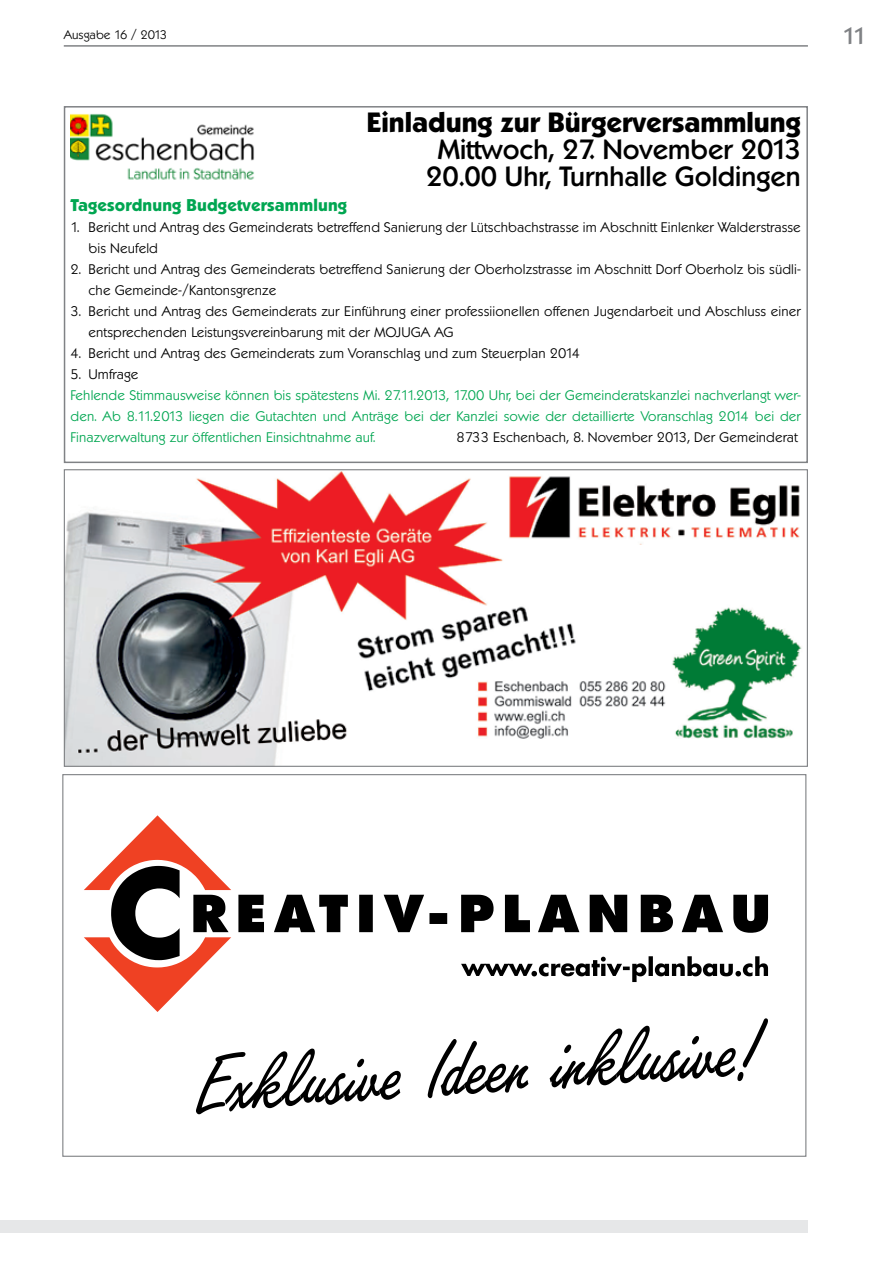
<style>
.page{position:relative;width:893px;height:1263px;background:#fff}
.page>*{position:absolute;margin:0;border:0;box-sizing:border-box;transform-origin:0 0}
.t1{font:500 27px/27px "Koblenz TS";color:#000;text-align:center}
.t2{font:700 27px "Koblenz TS";color:#000}
.t3{font:500 22.5px "Koblenz TS";color:#808285}
.t4{font:700 16.5px "Koblenz TS";letter-spacing:.01em;color:#00a651}
.t5{font:300 13.5px/21px "Koblenz TS";letter-spacing:.01em;color:#000}
.t6{font:300 13.5px/21px "Koblenz TS";letter-spacing:.01em;color:#00a651;text-align:justify}
.t7{font:300 12px "Koblenz TS";color:#000}
</style>
<div class="page">
<div style="left:0;top:1220px;width:808px;height:13px;background:#e6e7e8"></div>
<hr style="left:64px;top:45px;width:744px;height:2px;background:#808285">
<svg style="left:84px;top:815px;width:685px;height:300px"></svg>
<svg style="left:196px;top:1048px;width:205px;height:66px"></svg>
<svg style="left:428px;top:1039px;width:100px;height:59px"></svg>
<svg style="left:550px;top:1018px;width:218px;height:71px"></svg>
<img style="left:66px;top:471px;width:736px;height:294px">
<div style="left:64px;top:106px;width:744px;height:357px;border:2px solid #808285"></div>
<img style="left:71px;top:114px;width:183px;height:66px">
<p class="t7" style="left:64px;top:28px;width:105px">Ausgabe 16 / 2013</p>
<h2 class="t3" style="left:842px;top:23px;width:26px">11</h2>
<h1 class="t2" style="left:367px;top:106px;width:436px">Einladung zur Bürgerversammlung</h1>
<h1 class="t1" style="left:426px;top:136px;width:376px">Mittwoch, 27. November 2013<br>20.00 Uhr, Turnhalle Goldingen</h1>
<p class="t4" style="left:71px;top:195px;width:278px">Tagesordnung Budgetversammlung</p>
<p class="t5" style="left:89px;top:217px;width:714px;text-indent:-18px">1. Bericht und Antrag des Gemeinderats betreffend Sanierung der Lütschbachstrasse im Abschnitt Einlenker Walderstrasse bis Neufeld</p>
<p class="t5" style="left:89px;top:259px;width:714px;text-indent:-18px">2. Bericht und Antrag des Gemeinderats betreffend Sanierung der Oberholzstrasse im Abschnitt Dorf Oberholz bis südli&shy;che Gemeinde-/Kantonsgrenze</p>
<p class="t5" style="left:89px;top:301px;width:714px;text-indent:-18px">3. Bericht und Antrag des Gemeinderats zur Einführung einer professiionellen offenen Jugendarbeit und Abschluss einer entsprechenden Leistungsvereinbarung mit der MOJUGA AG</p>
<p class="t5" style="left:71px;top:343px;width:511px">4. Bericht und Antrag des Gemeinderats zum Voranschlag und zum Steuerplan 2014</p>
<p class="t5" style="left:71px;top:364px;width:69px">5. Umfrage</p>
<p class="t6" style="left:71px;top:385px;width:732px">Fehlende Stimmausweise können bis spätestens Mi. 27.11.2013, 17.00 Uhr, bei der Gemeinderatskanzlei nachverlangt wer&shy;den. Ab 8.11.2013 liegen die Gutachten und Anträge bei der Kanzlei sowie der detaillierte Voranschlag 2014 bei der Finazverwaltung zur öffentlichen Einsichtnahme auf.</p>
<p class="t5" style="left:457px;top:427px;width:343px">8733 Eschenbach, 8. November 2013, Der Gemeinderat</p>
</div>
